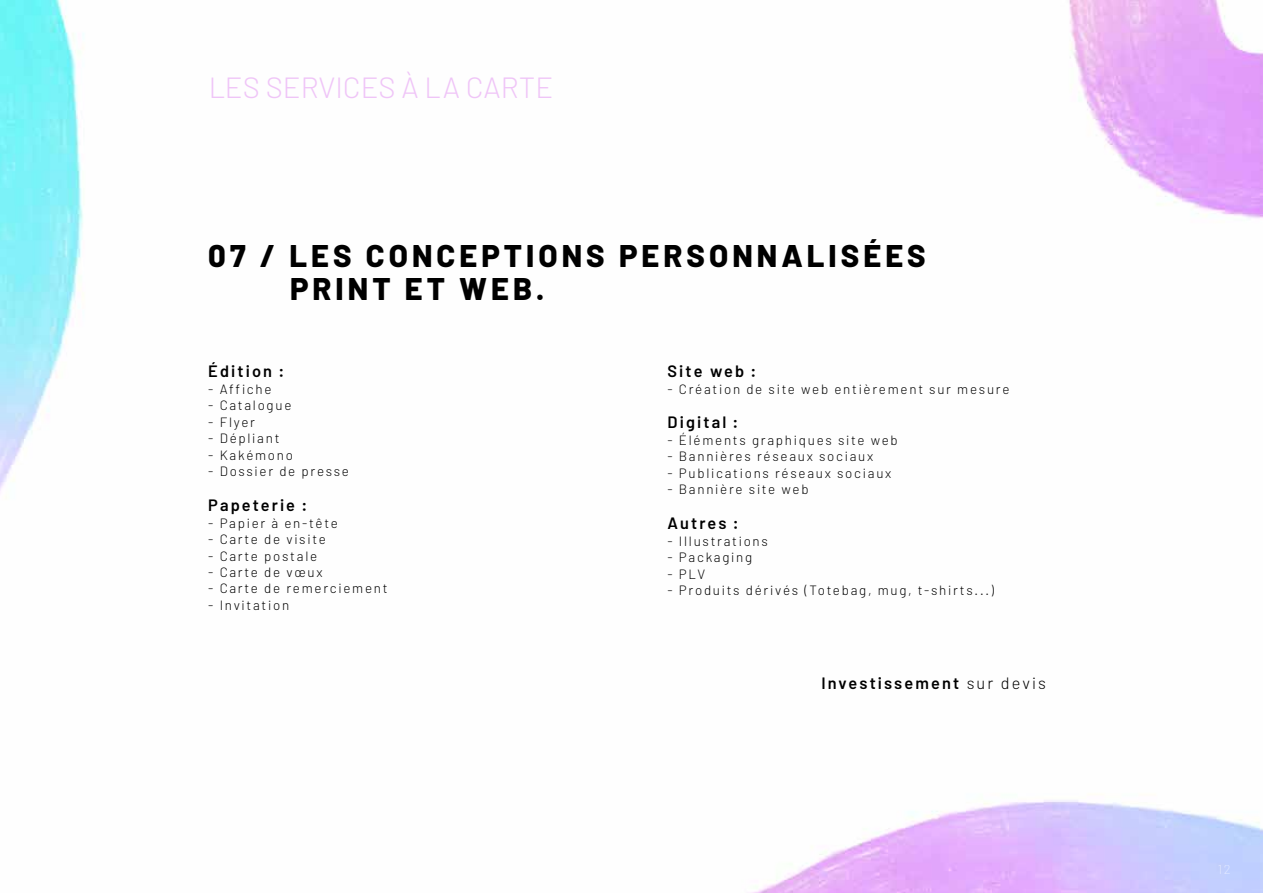
<style>
.page{position:relative;width:1263px;height:893px;background:#fff}
.page>*{position:absolute;margin:0;border:0;box-sizing:border-box;transform-origin:0 0}
.t1{font:800 31.35px/33px "Barlow";letter-spacing:.13em;color:#000}
.t2{font:300 29.25px "Barlow";color:#ecb7f6}
.t3{font:600 16.5px "Barlow";letter-spacing:.13em;color:#000}
.t4{font:300 13.5px "Barlow";letter-spacing:.13em;color:#000}
.s1{font-weight:300}
</style>
<div class="page">
<img style="left:0;top:0;width:1263px;height:893px">
<h2 class="t2" style="left:208px;top:70px;width:346px">LES SERVICES À LA CARTE</h2>
<h1 class="t1" style="left:290px;top:237px;width:637px;text-indent:-82px">07 / LES CONCEPTIONS PERSONNALISÉES<br>PRINT ET WEB.</h1>
<p class="t3" style="left:208px;top:361px;width:77px">Édition :</p>
<p class="t4" style="left:208px;top:380px;width:65px">- Affiche</p>
<p class="t4" style="left:208px;top:397px;width:85px">- Catalogue</p>
<p class="t4" style="left:208px;top:413px;width:48px">- Flyer</p>
<p class="t4" style="left:208px;top:430px;width:73px">- Dépliant</p>
<p class="t4" style="left:208px;top:446px;width:86px">- Kakémono</p>
<p class="t4" style="left:208px;top:463px;width:142px">- Dossier de presse</p>
<p class="t3" style="left:208px;top:495px;width:100px">Papeterie :</p>
<p class="t4" style="left:208px;top:514px;width:131px">- Papier à en-tête</p>
<p class="t4" style="left:208px;top:531px;width:119px">- Carte de visite</p>
<p class="t4" style="left:208px;top:547px;width:110px">- Carte postale</p>
<p class="t4" style="left:208px;top:564px;width:116px">- Carte de vœux</p>
<p class="t4" style="left:208px;top:580px;width:181px">- Carte de remerciement</p>
<p class="t4" style="left:208px;top:597px;width:82px">- Invitation</p>
<p class="t3" style="left:667px;top:361px;width:90px">Site web :</p>
<p class="t4" style="left:667px;top:380px;width:343px">- Création de site web entièrement sur mesure</p>
<p class="t3" style="left:667px;top:412px;width:72px">Digital :</p>
<p class="t4" style="left:667px;top:432px;width:232px">- Éléments graphiques site web</p>
<p class="t4" style="left:667px;top:448px;width:207px">- Bannières réseaux sociaux</p>
<p class="t4" style="left:667px;top:465px;width:225px">- Publications réseaux sociaux</p>
<p class="t4" style="left:667px;top:481px;width:142px">- Bannière site web</p>
<p class="t3" style="left:667px;top:513px;width:73px">Autres :</p>
<p class="t4" style="left:667px;top:532px;width:102px">- Illustrations</p>
<p class="t4" style="left:667px;top:549px;width:86px">- Packaging</p>
<p class="t4" style="left:667px;top:565px;width:39px">- PLV</p>
<p class="t4" style="left:667px;top:582px;width:328px">- Produits dérivés (Totebag, mug, t-shirts...)</p>
<p class="t3" style="left:821px;top:673px;width:226px">Investissement <span class="s1">sur devis</span></p>
</div>
